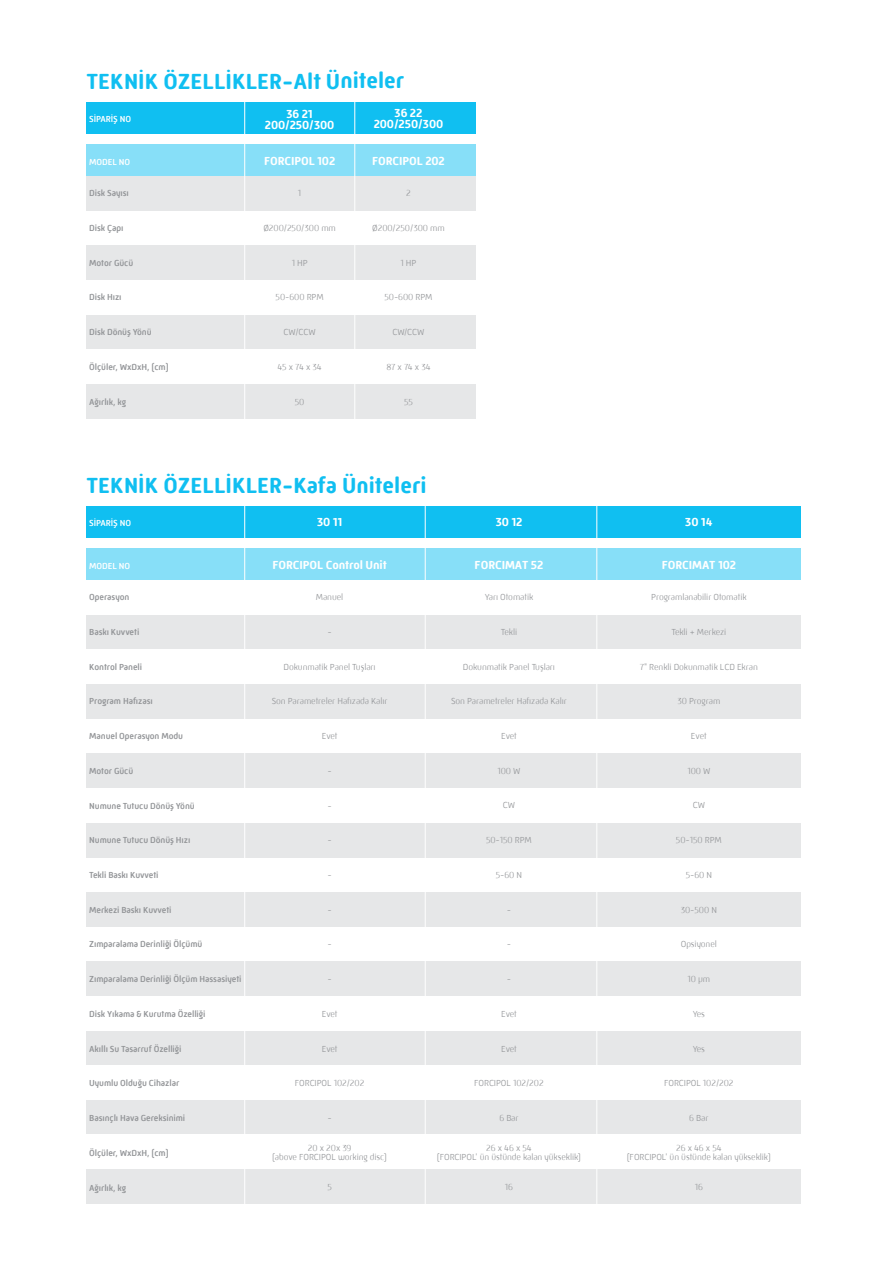
<style>
.page{position:relative;width:893px;height:1263px;background:#fff}
.page>*{position:absolute;margin:0;border:0;box-sizing:border-box;transform-origin:0 0}
.t1{font:700 22.5px "Mic 32 New Rounded W00";color:#10bff1}
.t2{font:700 12px/10.5px "Mic 32 New Rounded W00";letter-spacing:-.01em;color:#fff;text-align:center}
.t3{font:300 9px/9px "Mic 32 New Rounded W00";letter-spacing:-.01em;color:#939598;text-align:center}
.t4{font:500 9px "Mic 32 New Rounded W00";letter-spacing:-.01em;color:#939598}
.t5{font:500 9px "Mic 32 New Rounded W00";letter-spacing:-.01em;color:#fff}
</style>
<div class="page">
<div style="left:86px;top:102px;width:389px;height:32px;background:#10bff1"></div>
<div style="left:86px;top:144px;width:389px;height:32px;background:#87dff8"></div>
<div style="left:86px;top:176px;width:389px;height:35px;background:#e6e7e8"></div>
<div style="left:86px;top:246px;width:389px;height:34px;background:#e6e7e8"></div>
<div style="left:86px;top:315px;width:389px;height:35px;background:#e6e7e8"></div>
<div style="left:86px;top:384px;width:389px;height:35px;background:#e6e7e8"></div>
<hr style="left:244px;top:102px;width:1px;height:367px;background:#fff">
<hr style="left:354px;top:102px;width:1px;height:367px;background:#fff">
<div style="left:86px;top:506px;width:715px;height:32px;background:#10bff1"></div>
<div style="left:86px;top:892px;width:715px;height:35px;background:#e6e7e8"></div>
<div style="left:86px;top:961px;width:715px;height:35px;background:#e6e7e8"></div>
<div style="left:86px;top:1031px;width:715px;height:34px;background:#e6e7e8"></div>
<div style="left:86px;top:1100px;width:715px;height:35px;background:#e6e7e8"></div>
<div style="left:86px;top:1169px;width:715px;height:35px;background:#e6e7e8"></div>
<div style="left:86px;top:548px;width:715px;height:32px;background:#87dff8"></div>
<div style="left:86px;top:615px;width:715px;height:35px;background:#e6e7e8"></div>
<div style="left:86px;top:684px;width:715px;height:35px;background:#e6e7e8"></div>
<div style="left:86px;top:753px;width:715px;height:35px;background:#e6e7e8"></div>
<div style="left:86px;top:823px;width:715px;height:34px;background:#e6e7e8"></div>
<hr style="left:244px;top:506px;width:1px;height:738px;background:#fff">
<hr style="left:425px;top:506px;width:1px;height:738px;background:#fff">
<hr style="left:596px;top:506px;width:1px;height:738px;background:#fff">
<h1 class="t1" style="left:86px;top:68px;width:319px">TEKNİK ÖZELLİKLER-Alt Üniteler</h1>
<p class="t5" style="left:89px;top:113px;width:43px">SİPARİŞ NO</p>
<p class="t5" style="left:89px;top:156px;width:42px">MODEL NO</p>
<p class="t4" style="left:89px;top:188px;width:41px">Disk Sayısı</p>
<p class="t4" style="left:89px;top:223px;width:36px">Disk Çapı</p>
<p class="t4" style="left:89px;top:257px;width:46px">Motor Gücü</p>
<p class="t4" style="left:89px;top:292px;width:34px">Disk Hızı</p>
<p class="t4" style="left:89px;top:327px;width:64px">Disk Dönüş Yönü</p>
<p class="t4" style="left:89px;top:362px;width:81px">Ölçüler, WxDxH, (cm)</p>
<p class="t4" style="left:89px;top:396px;width:38px">Ağırlık, kg</p>
<h2 class="t2" style="left:265px;top:109px;width:71px">36 21<br>200/250/300</h2>
<h2 class="t2" style="left:374px;top:108px;width:71px">36 22<br>200/250/300</h2>
<h2 class="t2" style="left:264px;top:155px;width:73px">FORCIPOL 102</h2>
<h2 class="t2" style="left:372px;top:155px;width:74px">FORCIPOL 202</h2>
<p class="t3" style="left:298px;top:189px;width:5px">1</p>
<p class="t3" style="left:263px;top:223px;width:74px">Ø200/250/300 mm</p>
<p class="t3" style="left:292px;top:258px;width:17px">1 HP</p>
<p class="t3" style="left:276px;top:293px;width:50px">50-600 RPM</p>
<p class="t3" style="left:284px;top:327px;width:34px">CW/CCW</p>
<p class="t3" style="left:277px;top:362px;width:46px">45 x 74 x 34</p>
<p class="t3" style="left:295px;top:397px;width:11px">50</p>
<p class="t3" style="left:406px;top:189px;width:6px">2</p>
<p class="t3" style="left:372px;top:223px;width:74px">Ø200/250/300 mm</p>
<p class="t3" style="left:400px;top:258px;width:17px">1 HP</p>
<p class="t3" style="left:384px;top:293px;width:50px">50-600 RPM</p>
<p class="t3" style="left:392px;top:327px;width:34px">CW/CCW</p>
<p class="t3" style="left:386px;top:362px;width:46px">87 x 74 x 34</p>
<p class="t3" style="left:404px;top:397px;width:10px">55</p>
<h1 class="t1" style="left:86px;top:472px;width:342px">TEKNİK ÖZELLİKLER-Kafa Üniteleri</h1>
<p class="t5" style="left:89px;top:517px;width:43px">SİPARİŞ NO</p>
<p class="t5" style="left:89px;top:560px;width:42px">MODEL NO</p>
<p class="t4" style="left:89px;top:592px;width:42px">Operasyon</p>
<p class="t4" style="left:89px;top:627px;width:52px">Baskı Kuvveti</p>
<p class="t4" style="left:89px;top:661px;width:54px">Kontrol Paneli</p>
<p class="t4" style="left:89px;top:696px;width:65px">Program Hafızası</p>
<p class="t4" style="left:89px;top:731px;width:95px">Manuel Operasyon Modu</p>
<p class="t4" style="left:89px;top:765px;width:46px">Motor Gücü</p>
<p class="t4" style="left:89px;top:800px;width:107px">Numune Tutucu Dönüş Yönü</p>
<p class="t4" style="left:89px;top:835px;width:103px">Numune Tutucu Dönüş Hızı</p>
<p class="t4" style="left:89px;top:870px;width:71px">Tekli Baskı Kuvveti</p>
<p class="t4" style="left:89px;top:904px;width:84px">Merkezi Baskı Kuvveti</p>
<p class="t4" style="left:89px;top:939px;width:115px">Zımparalama Derinliği Ölçümü</p>
<p class="t4" style="left:89px;top:974px;width:154px">Zımparalama Derinliği Ölçüm Hassasiyeti</p>
<p class="t4" style="left:89px;top:1009px;width:118px">Disk Yıkama &amp; Kurutma Özelliği</p>
<p class="t4" style="left:89px;top:1043px;width:94px">Akıllı Su Tasarruf Özelliği</p>
<p class="t4" style="left:89px;top:1078px;width:92px">Uyumlu Olduğu Cihazlar</p>
<p class="t4" style="left:89px;top:1113px;width:98px">Basınçlı Hava Gereksinimi</p>
<p class="t4" style="left:89px;top:1147px;width:81px">Ölçüler, WxDxH, (cm)</p>
<p class="t4" style="left:89px;top:1182px;width:38px">Ağırlık, kg</p>
<h2 class="t2" style="left:317px;top:516px;width:27px">30 11</h2>
<h2 class="t2" style="left:496px;top:516px;width:28px">30 12</h2>
<h2 class="t2" style="left:685px;top:516px;width:29px">30 14</h2>
<h2 class="t2" style="left:272px;top:559px;width:116px">FORCIPOL Control Unit</h2>
<h2 class="t2" style="left:475px;top:559px;width:70px">FORCIMAT 52</h2>
<h2 class="t2" style="left:662px;top:559px;width:76px">FORCIMAT 102</h2>
<p class="t3" style="left:316px;top:593px;width:29px">Manuel</p>
<p class="t3" style="left:327px;top:627px;width:6px">-</p>
<p class="t3" style="left:284px;top:662px;width:94px">Dokunmatik Panel Tuşları</p>
<p class="t3" style="left:272px;top:697px;width:117px">Son Parametreler Hafızada Kalır</p>
<p class="t3" style="left:322px;top:731px;width:17px">Evet</p>
<p class="t3" style="left:327px;top:766px;width:6px">-</p>
<p class="t3" style="left:327px;top:801px;width:6px">-</p>
<p class="t3" style="left:327px;top:836px;width:6px">-</p>
<p class="t3" style="left:327px;top:870px;width:6px">-</p>
<p class="t3" style="left:327px;top:905px;width:6px">-</p>
<p class="t3" style="left:327px;top:940px;width:6px">-</p>
<p class="t3" style="left:327px;top:974px;width:6px">-</p>
<p class="t3" style="left:322px;top:1009px;width:17px">Evet</p>
<p class="t3" style="left:322px;top:1044px;width:17px">Evet</p>
<p class="t3" style="left:295px;top:1079px;width:71px">FORCIPOL 102/202</p>
<p class="t3" style="left:327px;top:1113px;width:6px">-</p>
<p class="t3" style="left:272px;top:1143px;width:116px">20 x 20x 39<br>(above FORCIPOL working disc)</p>
<p class="t3" style="left:327px;top:1182px;width:6px">5</p>
<p class="t3" style="left:651px;top:592px;width:97px">Programlanabilir Otomatik</p>
<p class="t3" style="left:671px;top:627px;width:56px">Tekli + Merkezi</p>
<p class="t3" style="left:640px;top:662px;width:119px">7" Renkli Dokunmatik LCD Ekran</p>
<p class="t3" style="left:677px;top:697px;width:44px">30 Program</p>
<p class="t3" style="left:691px;top:731px;width:17px">Evet</p>
<p class="t3" style="left:687px;top:766px;width:24px">100 W</p>
<p class="t3" style="left:693px;top:801px;width:14px">CW</p>
<p class="t3" style="left:676px;top:835px;width:47px">50-150 RPM</p>
<p class="t3" style="left:686px;top:870px;width:28px">5-60 N</p>
<p class="t3" style="left:681px;top:905px;width:38px">30-500 N</p>
<p class="t3" style="left:681px;top:940px;width:38px">Opsiyonel</p>
<p class="t3" style="left:687px;top:974px;width:24px">10 µm</p>
<p class="t3" style="left:693px;top:1009px;width:14px">Yes</p>
<p class="t3" style="left:693px;top:1044px;width:14px">Yes</p>
<p class="t3" style="left:664px;top:1079px;width:71px">FORCIPOL 102/202</p>
<p class="t3" style="left:689px;top:1113px;width:21px">6 Bar</p>
<p class="t3" style="left:627px;top:1143px;width:146px">26 x 46 x 54<br>(FORCIPOL' ün üstünde kalan yükseklik)</p>
<p class="t3" style="left:695px;top:1182px;width:10px">16</p>
<p class="t3" style="left:485px;top:592px;width:50px">Yarı Otomatik</p>
<p class="t3" style="left:501px;top:627px;width:18px">Tekli</p>
<p class="t3" style="left:463px;top:662px;width:94px">Dokunmatik Panel Tuşları</p>
<p class="t3" style="left:451px;top:697px;width:117px">Son Parametreler Hafızada Kalır</p>
<p class="t3" style="left:501px;top:731px;width:17px">Evet</p>
<p class="t3" style="left:497px;top:766px;width:24px">100 W</p>
<p class="t3" style="left:503px;top:801px;width:14px">CW</p>
<p class="t3" style="left:486px;top:836px;width:47px">50-150 RPM</p>
<p class="t3" style="left:496px;top:870px;width:28px">5-60 N</p>
<p class="t3" style="left:507px;top:905px;width:6px">-</p>
<p class="t3" style="left:507px;top:940px;width:6px">-</p>
<p class="t3" style="left:507px;top:974px;width:6px">-</p>
<p class="t3" style="left:501px;top:1009px;width:17px">Evet</p>
<p class="t3" style="left:501px;top:1044px;width:17px">Evet</p>
<p class="t3" style="left:474px;top:1079px;width:71px">FORCIPOL 102/202</p>
<p class="t3" style="left:499px;top:1113px;width:21px">6 Bar</p>
<p class="t3" style="left:437px;top:1143px;width:146px">26 x 46 x 54<br>(FORCIPOL' ün üstünde kalan yükseklik)</p>
<p class="t3" style="left:505px;top:1182px;width:10px">16</p>
</div>
